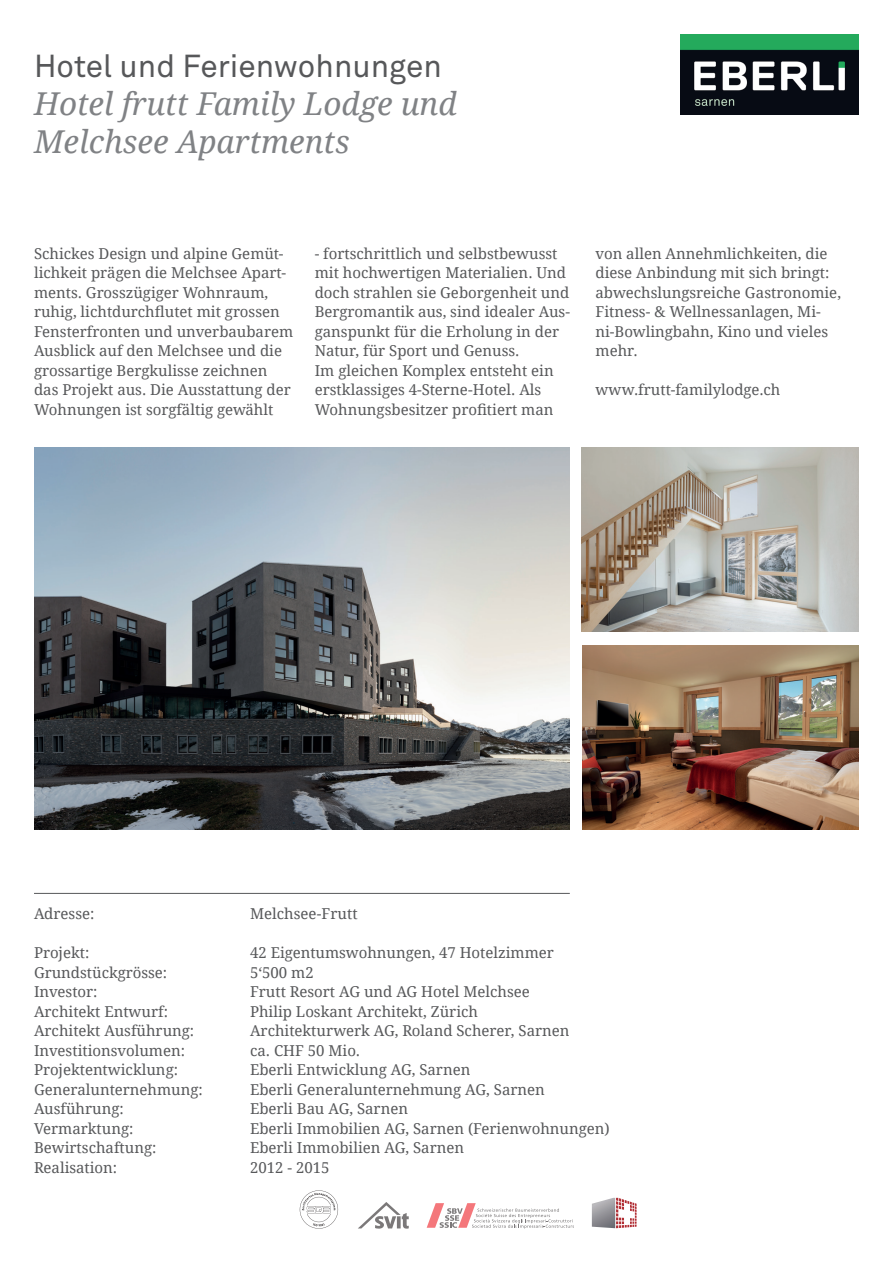
<style>
.page{position:relative;width:893px;height:1263px;background:#fff}
.page>*{position:absolute;margin:0;border:0;box-sizing:border-box;transform-origin:0 0}
.t1{font:italic 31.5px/37.8px "Droid Serif";color:#808285}
.t2{font:31.5px "Akkurat Pro";color:#57585a}
.t3{font:15px/19.5px "Droid Serif";color:#57585a}
</style>
<div class="page">
<img style="left:680px;top:34px;width:179px;height:81px">
<img style="left:34px;top:447px;width:536px;height:383px">
<hr style="left:34px;top:893px;width:536px;height:1px;background:#57585a">
<img style="left:582px;top:447px;width:276px;height:184px">
<img style="left:583px;top:645px;width:276px;height:185px">
<svg style="left:592px;top:1198px;width:45px;height:30px"></svg>
<svg style="left:427px;top:1203px;width:147px;height:26px"></svg>
<svg style="left:300px;top:1190px;width:38px;height:39px"></svg>
<svg style="left:358px;top:1202px;width:51px;height:26px"></svg>
<h1 class="t2" style="left:34px;top:48px;width:409px">Hotel und Ferienwohnungen</h1>
<h1 class="t1" style="left:34px;top:85px;width:424px">Hotel frutt Family Lodge und<br>Melchsee Apartments</h1>
<p class="t3" style="left:34px;top:244px;width:261px">Schickes Design und alpine Gemüt&shy;lichkeit prägen die Melchsee Apart&shy;ments. Grosszügiger Wohnraum, ruhig, lichtdurchflutet mit grossen Fensterfronten und unverbaubarem Ausblick auf den Melchsee und die grossartige Bergkulisse zeichnen das Projekt aus. Die Ausstattung der Wohnungen ist sorgfältig gewählt</p>
<p class="t3" style="left:315px;top:244px;width:257px">- fortschrittlich und selbstbewusst mit hochwertigen Materialien. Und doch strahlen sie Geborgenheit und Bergromantik aus, sind idealer Aus&shy;ganspunkt für die Erholung in der Natur, für Sport und Genuss.<br>Im gleichen Komplex entsteht ein erstklassiges 4-Sterne-Hotel. Als Wohnungsbesitzer profitiert man</p>
<p class="t3" style="left:595px;top:244px;width:247px">von allen Annehmlichkeiten, die diese Anbindung mit sich bringt: abwechslungsreiche Gastronomie,<br>Fitness- &amp; Wellnessanlagen, Mi&shy;ni-Bowlingbahn, Kino und vieles mehr.</p>
<p class="t3" style="left:595px;top:380px;width:186px">www.frutt-familylodge.ch</p>
<p class="t3" style="left:34px;top:904px;width:62px">Adresse:</p>
<p class="t3" style="left:250px;top:904px;width:109px">Melchsee-Frutt</p>
<p class="t3" style="left:34px;top:943px;width:57px">Projekt:</p>
<p class="t3" style="left:250px;top:943px;width:305px">42 Eigentumswohnungen, 47 Hotelzimmer</p>
<p class="t3" style="left:34px;top:962px;width:135px">Grundstückgrösse:</p>
<p class="t3" style="left:250px;top:962px;width:65px">5‘500 m2</p>
<p class="t3" style="left:34px;top:982px;width:65px">Investor:</p>
<p class="t3" style="left:250px;top:982px;width:281px">Frutt Resort AG und AG Hotel Melchsee</p>
<p class="t3" style="left:34px;top:1001px;width:135px">Architekt Entwurf:</p>
<p class="t3" style="left:250px;top:1001px;width:230px">Philip Loskant Architekt, Zürich</p>
<p class="t3" style="left:34px;top:1021px;width:162px">Architekt Ausführung:</p>
<p class="t3" style="left:250px;top:1021px;width:321px">Architekturwerk AG, Roland Scherer, Sarnen</p>
<p class="t3" style="left:34px;top:1040px;width:153px">Investitionsvolumen:</p>
<p class="t3" style="left:250px;top:1040px;width:112px">ca. CHF 50 Mio.</p>
<p class="t3" style="left:34px;top:1060px;width:146px">Projektentwicklung:</p>
<p class="t3" style="left:250px;top:1060px;width:222px">Eberli Entwicklung AG, Sarnen</p>
<p class="t3" style="left:34px;top:1079px;width:170px">Generalunternehmung:</p>
<p class="t3" style="left:250px;top:1079px;width:296px">Eberli Generalunternehmung AG, Sarnen</p>
<p class="t3" style="left:34px;top:1099px;width:91px">Ausführung:</p>
<p class="t3" style="left:250px;top:1099px;width:160px">Eberli Bau AG, Sarnen</p>
<p class="t3" style="left:34px;top:1118px;width:101px">Vermarktung:</p>
<p class="t3" style="left:250px;top:1118px;width:361px">Eberli Immobilien AG, Sarnen (Ferienwohnungen)</p>
<p class="t3" style="left:34px;top:1138px;width:124px">Bewirtschaftung:</p>
<p class="t3" style="left:250px;top:1138px;width:216px">Eberli Immobilien AG, Sarnen</p>
<p class="t3" style="left:34px;top:1157px;width:85px">Realisation:</p>
<p class="t3" style="left:250px;top:1157px;width:81px">2012 - 2015</p>
</div>
